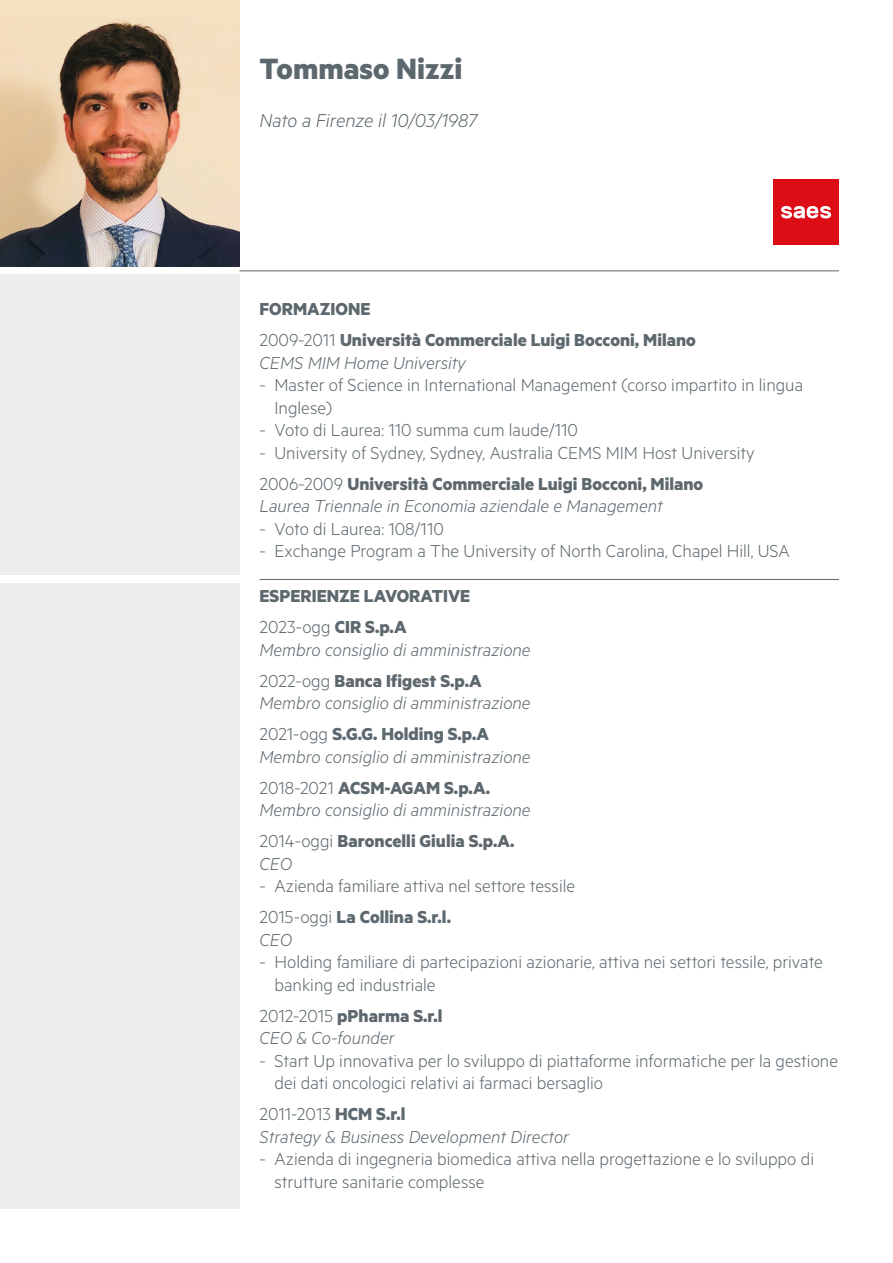
<style>
.page{position:relative;width:893px;height:1263px;background:#fff}
.page>*{position:absolute;margin:0;border:0;box-sizing:border-box;transform-origin:0 0}
.t1{font:700 33px "Metric";color:#5d686e}
.t2{font:italic 300 21px "Metric";color:#5d686e}
.t3{font:300 19.5px/22.5px "Metric";color:#5d686e}
.t4{font:italic 300 19.5px/31px "Metric";color:#5d686e}
.t5{font:700 19.5px/31px "Metric";color:#5d686e}
.s1{font-weight:300}
.s2{font-weight:700}
.s3{font-style:normal}
.s4{font-weight:700;font-style:normal}
</style>
<div class="page">
<div style="left:0;top:274px;width:240px;height:301px;background:#ededed"></div>
<div style="left:0;top:583px;width:240px;height:626px;background:#ededed"></div>
<div style="left:773px;top:179px;width:66px;height:66px;background:#dc0d15"></div>
<svg style="left:781px;top:206px;width:50px;height:12px"></svg>
<div style="left:0;top:0;width:240px;height:267px;background:#f5e2c1"></div>
<img style="left:0;top:19px;width:240px;height:248px">
<hr style="left:260px;top:579px;width:579px;height:1px;background:#5d686e">
<hr style="left:240px;top:270px;width:599px;height:1px;background:#5d686e">
<h1 class="t1" style="left:260px;top:48px;width:204px">Tommaso Nizzi</h1>
<p class="t2" style="left:260px;top:108px;width:219px">Nato a Firenze il 10/03/1987</p>
<p class="t5" style="left:260px;top:293px;width:438px">FORMAZIONE<br><span class="s1">2009-2011</span> Università Commerciale Luigi Bocconi, Milano</p>
<p class="t4" style="left:260px;top:346px;width:208px">CEMS MIM Home University</p>
<p class="t3" style="left:275px;top:373px;width:530px;text-indent:-15px">- Master of Science in International Management (corso impartito in lingua<br>Inglese)</p>
<p class="t3" style="left:260px;top:418px;width:320px">- Voto di Laurea: 110 summa cum laude/110</p>
<p class="t3" style="left:260px;top:436px;width:497px;line-height:31px">- University of Sydney, Sydney, Australia CEMS MIM Host University<br>2006-2009 <span class="s2">Università Commerciale Luigi Bocconi, Milano</span></p>
<p class="t4" style="left:260px;top:490px;width:405px">Laurea Triennale in Economia aziendale e Management</p>
<p class="t3" style="left:260px;top:517px;width:186px">- Voto di Laurea: 108/110</p>
<p class="t3" style="left:260px;top:539px;width:532px">- Exchange Program a The University of North Carolina, Chapel Hill, USA</p>
<p class="t5" style="left:260px;top:580px;width:212px">ESPERIENZE LAVORATIVE<br><span class="s1">2023-ogg</span> CIR S.p.A</p>
<p class="t4" style="left:260px;top:633px;width:273px">Membro consiglio di amministrazione<br><span class="s3">2022-ogg</span> <span class="s4">Banca Ifigest S.p.A</span></p>
<p class="t4" style="left:260px;top:687px;width:273px">Membro consiglio di amministrazione<br><span class="s3">2021-ogg</span> <span class="s4">S.G.G. Holding S.p.A</span></p>
<p class="t4" style="left:260px;top:740px;width:273px">Membro consiglio di amministrazione<br><span class="s3">2018-2021</span> <span class="s4">ACSM-AGAM S.p.A.</span></p>
<p class="t4" style="left:260px;top:794px;width:273px">Membro consiglio di amministrazione<br><span class="s3">2014-oggi</span> <span class="s4">Baroncelli Giulia S.p.A.</span></p>
<p class="t4" style="left:260px;top:847px;width:34px">CEO</p>
<p class="t3" style="left:260px;top:870px;width:317px;line-height:31px">- Azienda familiare attiva nel settore tessile<br>2015-oggi <span class="s2">La Collina S.r.l.</span></p>
<p class="t4" style="left:260px;top:923px;width:34px">CEO</p>
<p class="t3" style="left:275px;top:950px;width:550px;text-indent:-15px">- Holding familiare di partecipazioni azionarie, attiva nei settori tessile, private banking ed industriale</p>
<p class="t4" style="left:260px;top:1004px;width:185px;line-height:22.5px"><span class="s3">2012-2015</span> <span class="s4">pPharma S.r.l<br></span>CEO &amp; Co-founder</p>
<p class="t3" style="left:275px;top:1049px;width:565px;text-indent:-15px">- Start Up innovativa per lo sviluppo di piattaforme informatiche per la gestione dei dati oncologici relativi ai farmaci bersaglio</p>
<p class="t4" style="left:260px;top:1102px;width:311px;line-height:22.5px"><span class="s3">2011-2013</span> <span class="s4">HCM S.r.l<br></span>Strategy &amp; Business Development Director</p>
<p class="t3" style="left:275px;top:1147px;width:541px;text-indent:-15px">- Azienda di ingegneria biomedica attiva nella progettazione e lo sviluppo di strutture sanitarie complesse</p>
</div>
